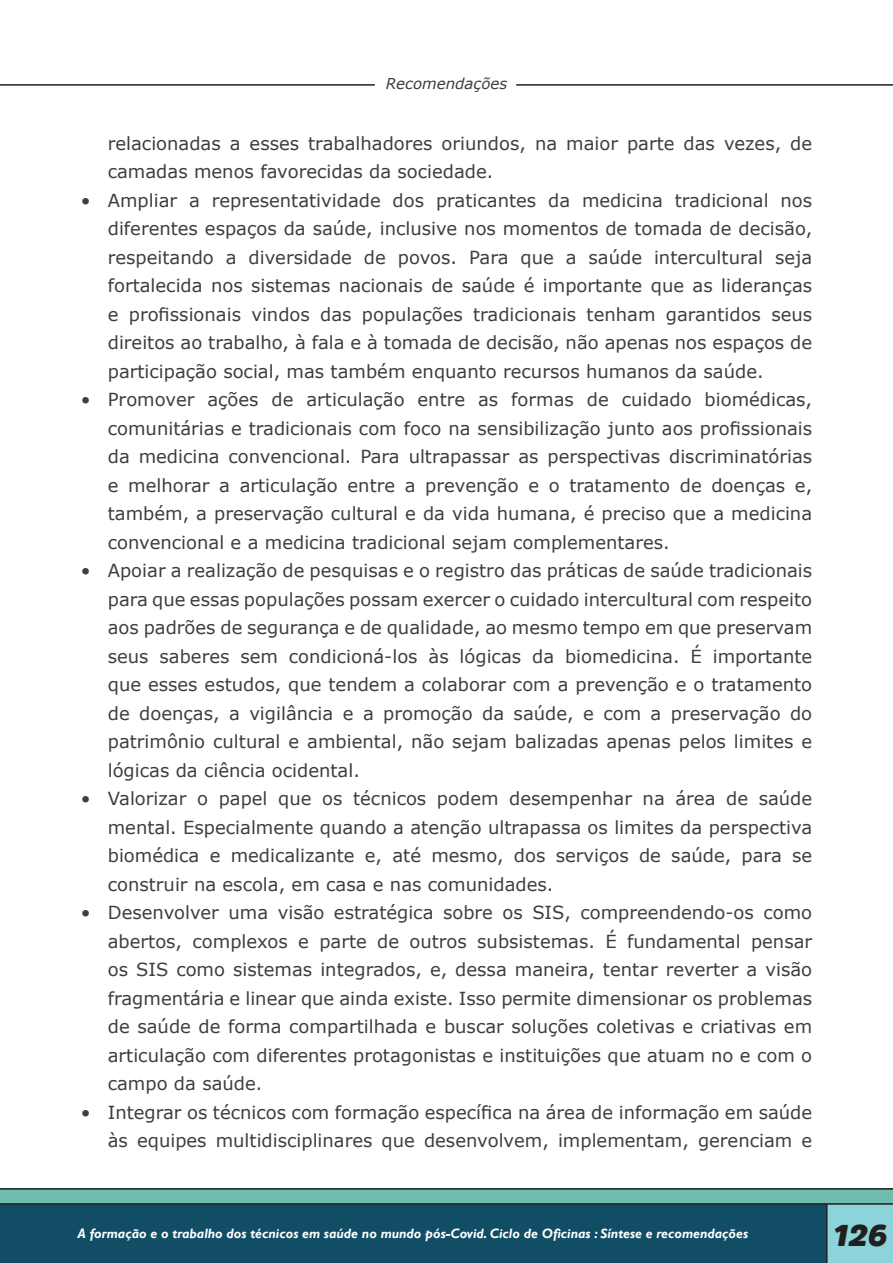
<style>
.page{position:relative;width:893px;height:1263px;background:#fff}
.page>*{position:absolute;margin:0;border:0;box-sizing:border-box;transform-origin:0 0}
.t1{font:italic 900 30px "Amsi Pro";color:#231f20}
.t2{font:18px/28.5px "Verdana";color:#3e3e3f;text-align:justify}
._2_parágrafo{font:italic 15px "Verdana";color:#3e3e3f}
.t3{font:italic 700 13.5px "Gill Sans";color:#fff}
</style>
<div class="page">
<svg style="left:0;top:1188px;width:893px;height:75px;background:#2a6776"></svg>
<svg style="left:0;top:84px;width:893px;height:2px"></svg>
<p class="_2_parágrafo" style="left:386px;top:73px;width:123px">Recomendações</p>
<p class="t2" style="left:108px;top:129px;width:706px">relacionadas a esses trabalhadores oriundos, na maior parte das vezes, de camadas menos favorecidas da sociedade.</p>
<p class="t2" style="left:108px;top:186px;width:706px;text-indent:-27px">• Ampliar a representatividade dos praticantes da medicina tradicional nos diferentes espaços da saúde, inclusive nos momentos de tomada de decisão, respeitando a diversidade de povos. Para que a saúde intercultural seja fortalecida nos sistemas nacionais de saúde é importante que as lideranças e profissionais vindos das populações tradicionais tenham garantidos seus direitos ao trabalho, à fala e à tomada de decisão, não apenas nos espaços de participação social, mas também enquanto recursos humanos da saúde.</p>
<p class="t2" style="left:108px;top:385px;width:706px;text-indent:-27px">• Promover ações de articulação entre as formas de cuidado biomédicas, comunitárias e tradicionais com foco na sensibilização junto aos profissionais da medicina convencional. Para ultrapassar as perspectivas discriminatórias e melhorar a articulação entre a prevenção e o tratamento de doenças e, também, a preservação cultural e da vida humana, é preciso que a medicina convencional e a medicina tradicional sejam complementares.</p>
<p class="t2" style="left:108px;top:556px;width:706px;text-indent:-27px">• Apoiar a realização de pesquisas e o registro das práticas de saúde tradicionais para que essas populações possam exercer o cuidado intercultural com respeito aos padrões de segurança e de qualidade, ao mesmo tempo em que preservam seus saberes sem condicioná-los às lógicas da biomedicina. É importante que esses estudos, que tendem a colaborar com a prevenção e o tratamento de doenças, a vigilância e a promoção da saúde, e com a preservação do patrimônio cultural e ambiental, não sejam balizadas apenas pelos limites e lógicas da ciência ocidental.</p>
<p class="t2" style="left:108px;top:784px;width:706px;text-indent:-27px">• Valorizar o papel que os técnicos podem desempenhar na área de saúde mental. Especialmente quando a atenção ultrapassa os limites da perspectiva biomédica e medicalizante e, até mesmo, dos serviços de saúde, para se construir na escola, em casa e nas comunidades.</p>
<p class="t2" style="left:108px;top:898px;width:706px;text-indent:-27px">• Desenvolver uma visão estratégica sobre os SIS, compreendendo-os como abertos, complexos e parte de outros subsistemas. É fundamental pensar os SIS como sistemas integrados, e, dessa maneira, tentar reverter a visão fragmentária e linear que ainda existe. Isso permite dimensionar os problemas de saúde de forma compartilhada e buscar soluções coletivas e criativas em articulação com diferentes protagonistas e instituições que atuam no e com o campo da saúde.</p>
<p class="t2" style="left:81px;top:1098px;width:733px;text-align:right">• Integrar os técnicos com formação específica na área de informação em saúde às equipes multidisciplinares que desenvolvem, implementam, gerenciam e</p>
<p class="t3" style="left:78px;top:1225px;width:672px">A formação e o trabalho dos técnicos em saúde no mundo pós-Covid. Ciclo de Oficinas : Síntese e recomendações</p>
<h1 class="t1" style="left:833px;top:1214px;width:56px">126</h1>
</div>
